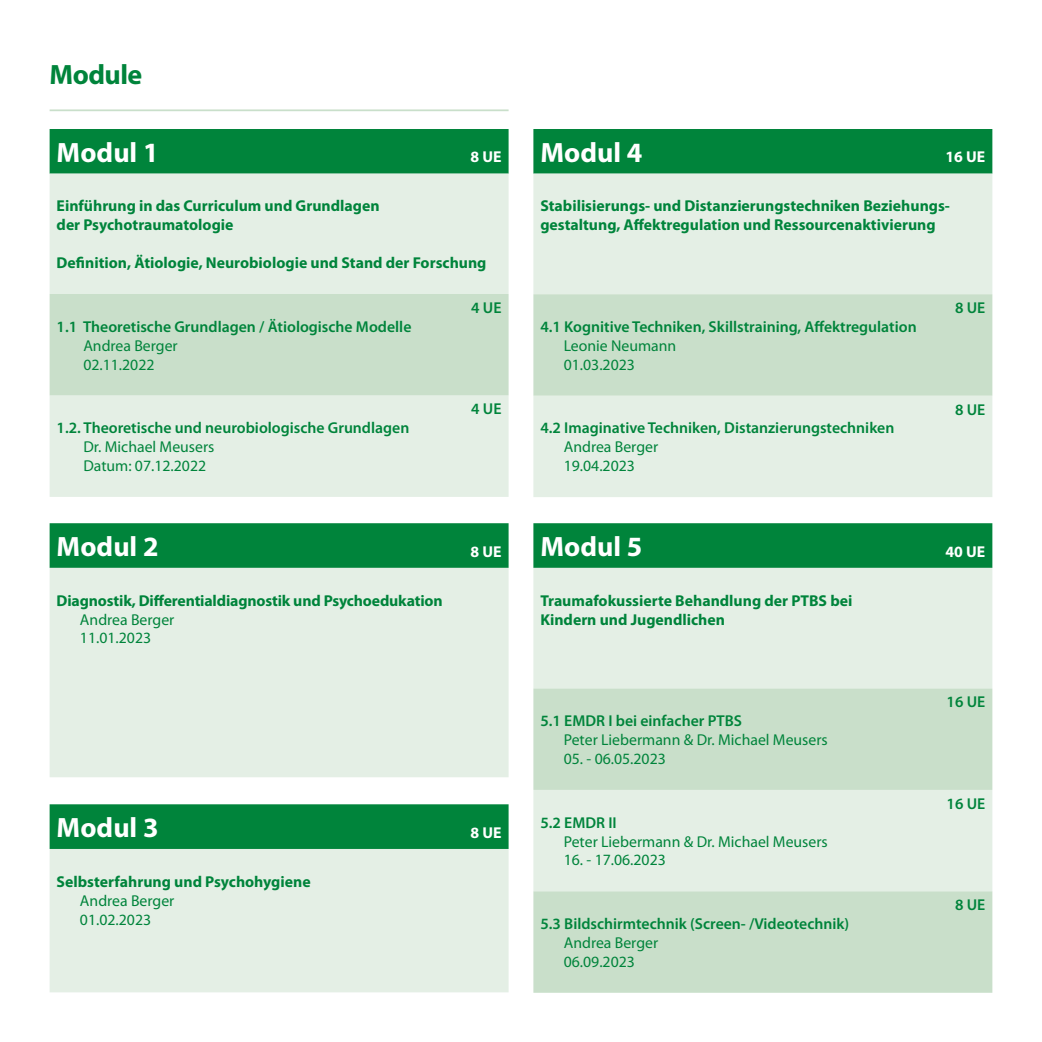
<style>
.page{position:relative;width:1042px;height:1042px;background:#fff}
.page>*{position:absolute;margin:0;border:0;box-sizing:border-box;transform-origin:0 0}
.t1{font:700 28px "Myriad Pro";color:#fff}
.t2{font:700 28px "Myriad Pro";letter-spacing:-.02em;color:#00843b}
.t3{font:700 15.75px/18.9px "Myriad Pro";color:#00843b}
.t4{font:600 15.75px "Myriad Pro";color:#00843b}
.t5{font:15.75px/18.9px "Myriad Pro";color:#00843b}
.t6{font:700 15.75px "Myriad Pro";color:#fff}
</style>
<div class="page">
<hr style="left:50px;top:109px;width:458px;height:2px;background:#c9dfca">
<div style="left:50px;top:129px;width:458px;height:45px;background:#00843b"></div>
<div style="left:50px;top:174px;width:458px;height:323px;background:#e4efe5"></div>
<div style="left:50px;top:294px;width:458px;height:101px;background:#c9dfca"></div>
<div style="left:50px;top:523px;width:458px;height:45px;background:#00843b"></div>
<div style="left:50px;top:568px;width:458px;height:209px;background:#e4efe5"></div>
<div style="left:50px;top:804px;width:458px;height:45px;background:#00843b"></div>
<div style="left:50px;top:849px;width:458px;height:143px;background:#e4efe5"></div>
<div style="left:533px;top:129px;width:459px;height:45px;background:#00843b"></div>
<div style="left:533px;top:174px;width:459px;height:323px;background:#e4efe5"></div>
<div style="left:533px;top:294px;width:459px;height:102px;background:#c9dfca"></div>
<div style="left:533px;top:523px;width:459px;height:45px;background:#00843b"></div>
<div style="left:533px;top:568px;width:459px;height:120px;background:#e4efe5"></div>
<svg style="left:533px;top:688px;width:459px;height:305px;fill:#c9dfca"></svg>
<h1 class="t2" style="left:50px;top:56px;width:94px">Module</h1>
<h1 class="t1" style="left:57px;top:134px;width:103px">Modul 1</h1>
<p class="t6" style="left:470px;top:147px;width:33px">8 UE</p>
<p class="t3" style="left:57px;top:196px;width:324px">Einführung in das Curriculum und Grundlagen der Psychotraumatologie</p>
<p class="t3" style="left:57px;top:253px;width:431px">Definition, Ätiologie, Neurobiologie und Stand der Forschung</p>
<p class="t4" style="left:57px;top:316px;width:356px">1.1 Theoretische Grundlagen / Ätiologische Modelle</p>
<p class="t5" style="left:83px;top:336px;width:96px">Andrea Berger<br>02.11.2022</p>
<p class="t4" style="left:57px;top:418px;width:354px">1.2. Theoretische und neurobiologische Grundlagen</p>
<p class="t5" style="left:83px;top:437px;width:133px">Dr. Michael Meusers<br>Datum: 07.12.2022</p>
<p class="t4" style="left:471px;top:297px;width:32px">4 UE</p>
<p class="t4" style="left:471px;top:399px;width:32px">4 UE</p>
<h1 class="t1" style="left:57px;top:528px;width:103px">Modul 2</h1>
<p class="t6" style="left:470px;top:541px;width:33px">8 UE</p>
<p class="t3" style="left:57px;top:590px;width:388px">Diagnostik, Differentialdiagnostik und Psychoedukation</p>
<p class="t5" style="left:80px;top:609px;width:96px">Andrea Berger<br>11.01.2023</p>
<h1 class="t1" style="left:57px;top:809px;width:103px">Modul 3</h1>
<p class="t6" style="left:470px;top:822px;width:33px">8 UE</p>
<p class="t3" style="left:57px;top:871px;width:255px">Selbsterfahrung und Psychohygiene</p>
<p class="t5" style="left:80px;top:890px;width:96px">Andrea Berger<br>01.02.2023</p>
<h1 class="t1" style="left:540px;top:134px;width:103px">Modul 4</h1>
<p class="t6" style="left:945px;top:147px;width:41px">16 UE</p>
<p class="t3" style="left:540px;top:196px;width:411px">Stabilisierungs- und Distanzierungstechniken Beziehungs&shy;gestaltung, Affektregulation und Ressourcenaktivierung</p>
<p class="t4" style="left:540px;top:317px;width:378px">4.1 Kognitive Techniken, Skillstraining, Affektregulation</p>
<p class="t5" style="left:564px;top:336px;width:114px">Leonie Neumann<br>01.03.2023</p>
<p class="t4" style="left:540px;top:418px;width:355px">4.2 Imaginative Techniken, Distanzierungstechniken</p>
<p class="t5" style="left:564px;top:437px;width:96px">Andrea Berger<br>19.04.2023</p>
<p class="t4" style="left:955px;top:298px;width:32px">8 UE</p>
<p class="t4" style="left:955px;top:399px;width:32px">8 UE</p>
<h1 class="t1" style="left:540px;top:528px;width:103px">Modul 5</h1>
<p class="t6" style="left:945px;top:541px;width:41px">40 UE</p>
<p class="t3" style="left:540px;top:590px;width:313px">Traumafokussierte Behandlung der PTBS bei<br>Kindern und Jugendlichen</p>
<p class="t4" style="left:540px;top:711px;width:203px">5.1 EMDR I bei einfacher PTBS</p>
<p class="t5" style="left:564px;top:730px;width:265px">Peter Liebermann &amp; Dr. Michael Meusers</p>
<p class="t5" style="left:564px;top:749px;width:104px">05. - 06.05.2023</p>
<p class="t4" style="left:540px;top:812px;width:78px">5.2 EMDR II</p>
<p class="t5" style="left:564px;top:831px;width:265px">Peter Liebermann &amp; Dr. Michael Meusers</p>
<p class="t5" style="left:564px;top:850px;width:104px">16. - 17.06.2023</p>
<p class="t4" style="left:540px;top:914px;width:310px">5.3 Bildschirmtechnik (Screen- /Videotechnik)</p>
<p class="t5" style="left:564px;top:933px;width:96px">Andrea Berger<br>06.09.2023</p>
<p class="t4" style="left:946px;top:692px;width:40px">16 UE</p>
<p class="t4" style="left:946px;top:793px;width:40px">16 UE</p>
<p class="t4" style="left:955px;top:895px;width:32px">8 UE</p>
</div>
